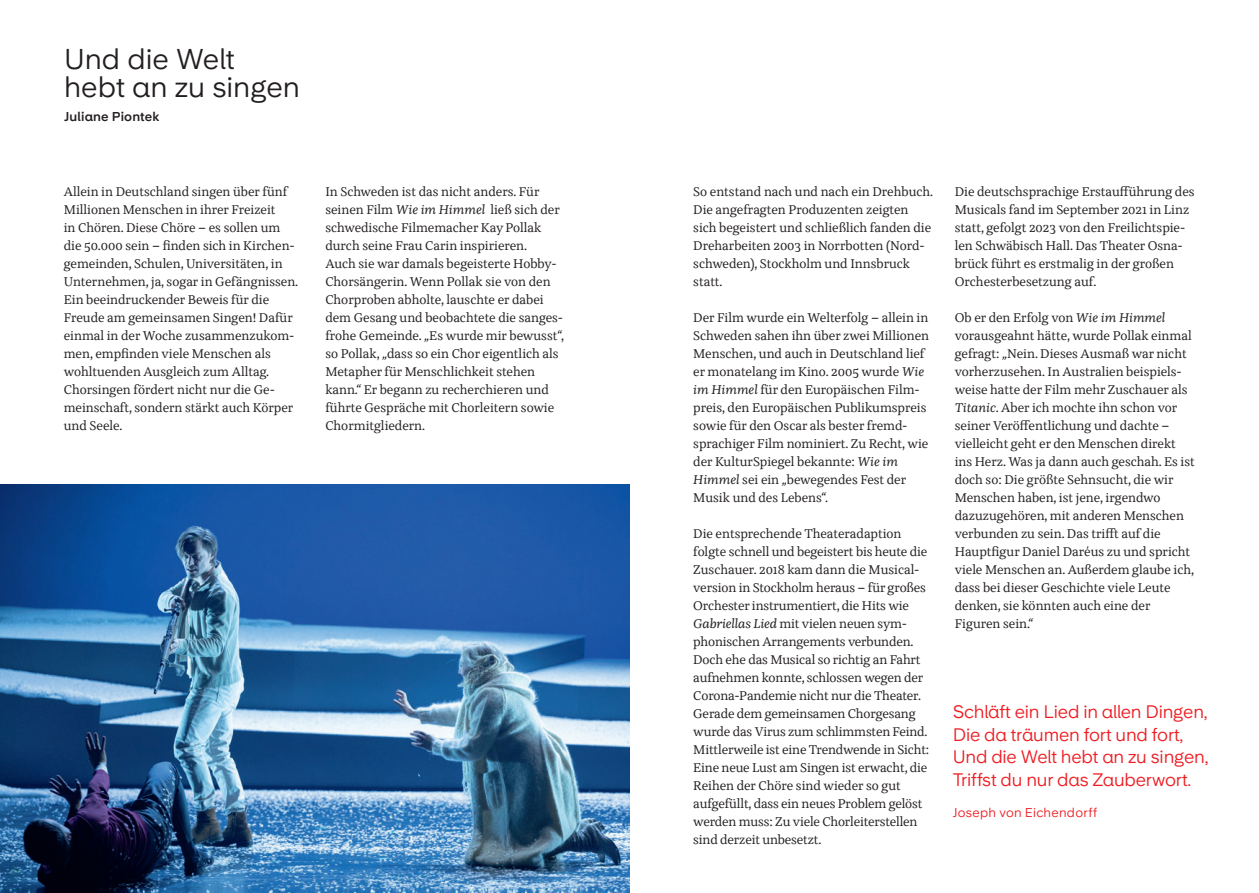
<style>
.page{position:relative;width:1259px;height:893px;background:#fff}
.page>*{position:absolute;margin:0;border:0;box-sizing:border-box;transform-origin:0 0}
.t1{font:28.5px/28.5px "Universal Sans 450";color:#231f20}
.t2{font:18px/22.5px "Universal Sans 450";letter-spacing:-.01em;color:#ee1d23}
.t3{font:12.75px/18px "Kaius Pro";color:#231f20}
.t4{font:12.75px "Universal Sans 450";letter-spacing:.02em;color:#ee1d23}
.t5{font:12.75px "Universal Sans 750";letter-spacing:.015em;color:#231f20}
.s1{font-style:italic}
</style>
<div class="page">
<img style="left:0;top:484px;width:629px;height:409px">
<h1 class="t1" style="left:64px;top:45px;width:237px">Und die Welt hebt an zu singen</h1>
<p class="t5" style="left:64px;top:110px;width:97px">Juliane Piontek</p>
<p class="t3" style="left:64px;top:182px;width:236px">Allein in Deutschland singen über fünf Millionen Menschen in ihrer Freizeit<br>in Chören. Diese Chöre – es sollen um die 50.000 sein – finden sich in Kirchen&shy;gemeinden, Schulen, Universitäten, in Unternehmen, ja, sogar in Gefängnissen.<br>Ein beeindruckender Beweis für die Freude am gemeinsamen Singen! Dafür einmal in der Woche zusammenzukom&shy;men, empfinden viele Menschen als wohltuenden Ausgleich zum Alltag.<br>Chorsingen fördert nicht nur die Ge&shy;meinschaft, sondern stärkt auch Körper und Seele.</p>
<p class="t3" style="left:325px;top:182px;width:240px">In Schweden ist das nicht anders. Für seinen Film <span class="s1">Wie im Himmel</span> ließ sich der schwedische Filmemacher Kay Pollak durch seine Frau Carin inspirieren.<br>Auch sie war damals begeisterte Hobby-Chorsängerin. Wenn Pollak sie von den Chorproben abholte, lauschte er dabei dem Gesang und beobachtete die sanges&shy;frohe Gemeinde. „Es wurde mir bewusst“, so Pollak, „dass so ein Chor eigentlich als Metapher für Menschlichkeit stehen kann.“ Er begann zu recherchieren und führte Gespräche mit Chorleitern sowie Chormitgliedern.</p>
<p class="t3" style="left:693px;top:182px;width:241px">So entstand nach und nach ein Drehbuch.<br>Die angefragten Produzenten zeigten sich begeistert und schließlich fanden die Dreharbeiten 2003 in Norrbotten (Nord&shy;schweden), Stockholm und Innsbruck statt.</p>
<p class="t3" style="left:693px;top:308px;width:237px">Der Film wurde ein Welterfolg – allein in Schweden sahen ihn über zwei Millionen Menschen, und auch in Deutschland lief er monatelang im Kino. 2005 wurde <span class="s1">Wie im Himmel</span> für den Europäischen Film&shy;preis, den Europäischen Publikumspreis sowie für den Oscar als bester fremd&shy;sprachiger Film nominiert. Zu Recht, wie der KulturSpiegel bekannte: <span class="s1">Wie im Himmel</span> sei ein „bewegendes Fest der Musik und des Lebens“.</p>
<p class="t3" style="left:693px;top:524px;width:237px">Die entsprechende Theateradaption folgte schnell und begeistert bis heute die Zuschauer. 2018 kam dann die Musical&shy;version in Stockholm heraus – für großes Orchester instrumentiert, die Hits wie <span class="s1">Gabriellas Lied</span> mit vielen neuen sym&shy;phonischen Arrangements verbunden.<br>Doch ehe das Musical so richtig an Fahrt aufnehmen konnte, schlossen wegen der Corona-Pandemie nicht nur die Theater.<br>Gerade dem gemeinsamen Chorgesang wurde das Virus zum schlimmsten Feind.<br>Mittlerweile ist eine Trendwende in Sicht:<br>Eine neue Lust am Singen ist erwacht, die Reihen der Chöre sind wieder so gut aufgefüllt, dass ein neues Problem gelöst werden muss: Zu viele Chorleiterstellen sind derzeit unbesetzt.</p>
<p class="t3" style="left:954px;top:182px;width:241px">Die deutschsprachige Erstaufführung des Musicals fand im September 2021 in Linz statt, gefolgt 2023 von den Freilichtspie&shy;len Schwäbisch Hall. Das Theater Osna&shy;brück führt es erstmalig in der großen Orchesterbesetzung auf.</p>
<p class="t3" style="left:954px;top:308px;width:241px">Ob er den Erfolg von <span class="s1">Wie im Himmel </span>vorausgeahnt hätte, wurde Pollak einmal gefragt: „Nein. Dieses Ausmaß war nicht vorherzusehen. In Australien beispiels&shy;weise hatte der Film mehr Zuschauer als <span class="s1">Titanic</span>. Aber ich mochte ihn schon vor seiner Veröffentlichung und dachte – vielleicht geht er den Menschen direkt ins Herz. Was ja dann auch geschah. Es ist doch so: Die größte Sehnsucht, die wir Menschen haben, ist jene, irgendwo dazuzugehören, mit anderen Menschen verbunden zu sein. Das trifft auf die Hauptfigur Daniel Daréus zu und spricht viele Menschen an. Außerdem glaube ich, dass bei dieser Geschichte viele Leute denken, sie könnten auch eine der Figuren sein.“</p>
<h2 class="t2" style="left:952px;top:701px;width:257px">Schläft ein Lied in allen Dingen,<br>Die da träumen fort und fort,<br>Und die Welt hebt an zu singen,<br>Triffst du nur das Zauberwort.</h2>
<p class="t4" style="left:952px;top:805px;width:146px">Joseph von Eichendorff</p>
</div>
